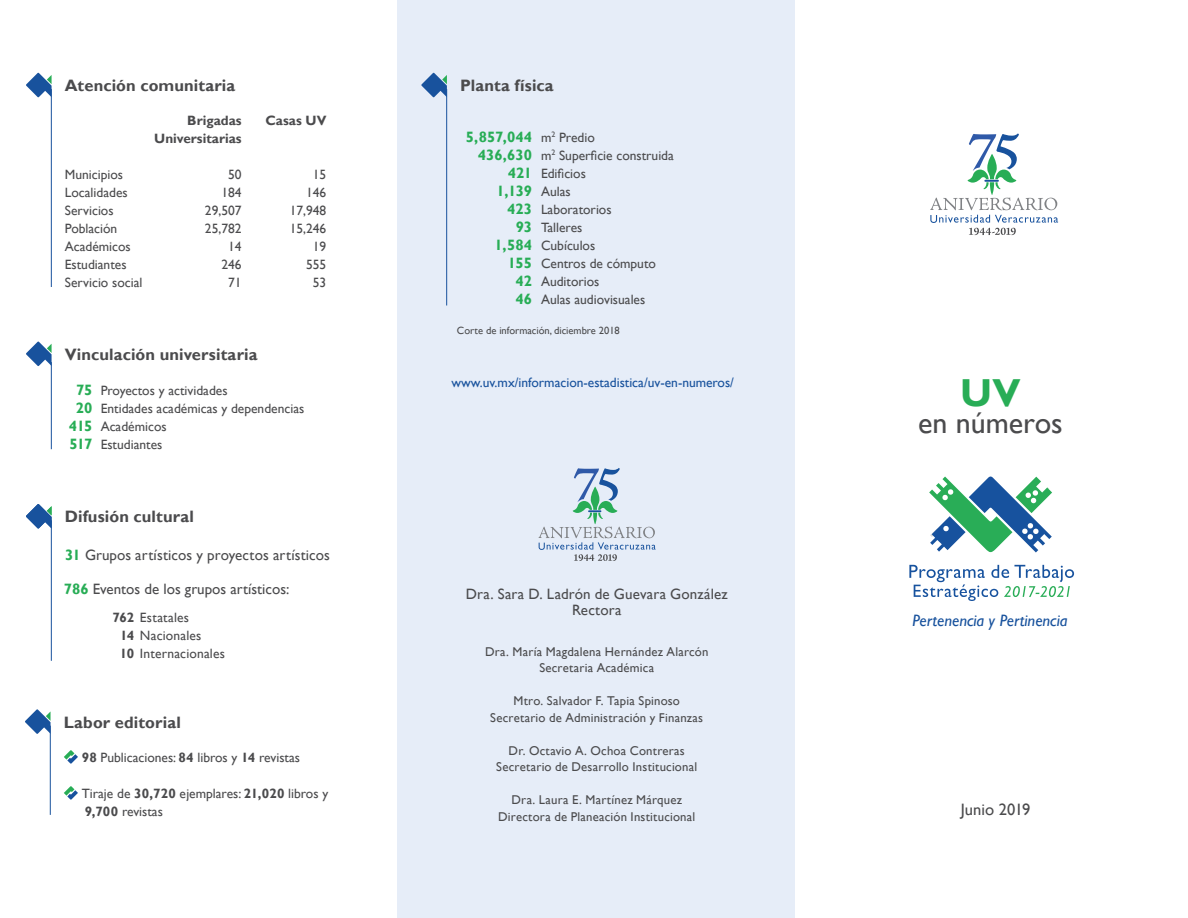
<style>
.page{position:relative;width:1188px;height:918px;background:#fff}
.page>*{position:absolute;margin:0;border:0;box-sizing:border-box;transform-origin:0 0}
.Inicial{font:700 39px "Gill Sans";color:#28ad56}
.Inicial-2{font:30px "Gill Sans";letter-spacing:-.005em;color:#4b4b4d}
.t1{font:700 16.5px "Gill Sans";letter-spacing:.005em;color:#4b4b4d}
.t2{font:italic 16.5px "Gill Sans";color:#18529d}
.Inicial-3{font:16.5px "Gill Sans";color:#4b4b4d}
.Cuerpo_de_texto_con{font:15px "Gill Sans";letter-spacing:.005em;color:#4b4b4d}
.Cuerpo_de_texto_con-2{font:700 15px "Gill Sans";color:#28ad56}
.Cuerpo_de_texto_con-3{font:13.5px/18px "Gill Sans";color:#4b4b4d}
.t3{font:13.5px "Gill Sans";color:#18529d}
.Cuerpo_de_texto_con-4{font:700 13.5px "Gill Sans";color:#4b4b4d}
.Cuerpo_de_texto_con-5{font:13.5px "Gill Sans";letter-spacing:.02em;color:#4b4b4d}
.t4{font:12.75px "Gill Sans";letter-spacing:.015em;color:#4b4b4d}
.t5{font:10.5px "Gill Sans";color:#4b4b4d}
.s1{font-weight:700;color:#28ad56}
.s2{font-weight:700}
</style>
<div class="page">
<div style="left:397px;top:0;width:398px;height:918px;background:#e6edf8"></div>
<svg style="left:26px;top:73px;width:26px;height:24px"></svg>
<hr style="left:51px;top:89px;width:1px;height:198px;background:#18529d">
<svg style="left:26px;top:342px;width:26px;height:24px"></svg>
<hr style="left:51px;top:362px;width:1px;height:87px;background:#18529d">
<hr style="left:51px;top:520px;width:1px;height:141px;background:#18529d">
<svg style="left:26px;top:504px;width:26px;height:25px"></svg>
<hr style="left:50px;top:726px;width:1px;height:89px;background:#18529d">
<svg style="left:25px;top:709px;width:26px;height:25px"></svg>
<svg style="left:64px;top:750px;width:14px;height:14px"></svg>
<svg style="left:64px;top:786px;width:14px;height:14px"></svg>
<svg style="left:421px;top:73px;width:26px;height:24px"></svg>
<hr style="left:446px;top:89px;width:1px;height:217px;background:#18529d">
<svg style="left:539px;top:468px;width:117px;height:93px"></svg>
<svg style="left:930px;top:133px;width:128px;height:102px"></svg>
<svg style="left:929px;top:476px;width:123px;height:77px"></svg>
<svg style="left:909px;top:565px;width:165px;height:36px"></svg>
<p class="t1" style="left:65px;top:76px;width:172px">Atención comunitaria</p>
<p class="Cuerpo_de_texto_con-3" style="left:65px;top:165px;width:60px">Municipios</p>
<p class="Cuerpo_de_texto_con-3" style="left:65px;top:183px;width:64px">Localidades</p>
<p class="Cuerpo_de_texto_con-3" style="left:65px;top:201px;width:50px">Servicios</p>
<p class="Cuerpo_de_texto_con-3" style="left:65px;top:219px;width:54px">Población</p>
<p class="Cuerpo_de_texto_con-3" style="left:65px;top:237px;width:67px">Académicos</p>
<p class="Cuerpo_de_texto_con-3" style="left:65px;top:255px;width:63px">Estudiantes</p>
<p class="Cuerpo_de_texto_con-3" style="left:65px;top:273px;width:79px">Servicio social</p>
<p class="Cuerpo_de_texto_con-4" style="left:187px;top:112px;width:56px">Brigadas</p>
<p class="Cuerpo_de_texto_con-4" style="left:154px;top:130px;width:89px">Universitarias</p>
<p class="Cuerpo_de_texto_con-3" style="left:228px;top:165px;width:15px">50</p>
<p class="Cuerpo_de_texto_con-3" style="left:221px;top:183px;width:22px">184</p>
<p class="Cuerpo_de_texto_con-3" style="left:205px;top:201px;width:38px">29,507</p>
<p class="Cuerpo_de_texto_con-3" style="left:205px;top:219px;width:38px">25,782</p>
<p class="Cuerpo_de_texto_con-3" style="left:228px;top:237px;width:15px">14</p>
<p class="Cuerpo_de_texto_con-3" style="left:221px;top:255px;width:22px">246</p>
<p class="Cuerpo_de_texto_con-3" style="left:228px;top:273px;width:15px">71</p>
<p class="Cuerpo_de_texto_con-4" style="left:266px;top:112px;width:62px">Casas UV</p>
<p class="Cuerpo_de_texto_con-3" style="left:313px;top:165px;width:15px">15</p>
<p class="Cuerpo_de_texto_con-3" style="left:306px;top:183px;width:22px">146</p>
<p class="Cuerpo_de_texto_con-3" style="left:290px;top:201px;width:38px">17,948</p>
<p class="Cuerpo_de_texto_con-3" style="left:290px;top:219px;width:38px">15,246</p>
<p class="Cuerpo_de_texto_con-3" style="left:313px;top:237px;width:15px">19</p>
<p class="Cuerpo_de_texto_con-3" style="left:306px;top:255px;width:22px">555</p>
<p class="Cuerpo_de_texto_con-3" style="left:313px;top:273px;width:15px">53</p>
<p class="t1" style="left:65px;top:344px;width:194px">Vinculación universitaria</p>
<p class="Cuerpo_de_texto_con-2" style="left:76px;top:381px;width:18px">75</p>
<p class="Cuerpo_de_texto_con-2" style="left:76px;top:399px;width:18px">20</p>
<p class="Cuerpo_de_texto_con-2" style="left:69px;top:417px;width:25px">415</p>
<p class="Cuerpo_de_texto_con-2" style="left:69px;top:435px;width:25px">517</p>
<p class="Cuerpo_de_texto_con-3" style="left:101px;top:382px;width:128px">Proyectos y actividades</p>
<p class="Cuerpo_de_texto_con-3" style="left:101px;top:400px;width:205px">Entidades académicas y dependencias</p>
<p class="Cuerpo_de_texto_con-3" style="left:101px;top:418px;width:67px">Académicos</p>
<p class="Cuerpo_de_texto_con-3" style="left:101px;top:436px;width:63px">Estudiantes</p>
<p class="t1" style="left:65px;top:507px;width:131px">Difusión cultural</p>
<p class="Cuerpo_de_texto_con" style="left:65px;top:546px;width:266px"><span class="s1">31</span> Grupos artísticos y proyectos artísticos</p>
<p class="Cuerpo_de_texto_con" style="left:64px;top:580px;width:227px"><span class="s1">786</span> Eventos de los grupos artísticos:</p>
<p class="Cuerpo_de_texto_con-5" style="left:112px;top:610px;width:78px"><span class="s2">762</span> Estatales</p>
<p class="Cuerpo_de_texto_con-3" style="left:120px;top:627px;width:83px"><span class="s2">14</span> Nacionales</p>
<p class="Cuerpo_de_texto_con-3" style="left:120px;top:645px;width:107px"><span class="s2">10</span> Internacionales</p>
<p class="t1" style="left:64px;top:712px;width:119px">Labor editorial</p>
<p class="Cuerpo_de_texto_con-3" style="left:82px;top:748px;width:220px"><span class="s2">98</span> Publicaciones: <span class="s2">84</span> libros y <span class="s2">14</span> revistas</p>
<p class="Cuerpo_de_texto_con-3" style="left:82px;top:784px;width:248px">Tiraje de <span class="s2">30,720</span> ejemplares: <span class="s2">21,020</span> libros y<br><span class="s2">9,700</span> revistas</p>
<p class="t1" style="left:460px;top:76px;width:95px">Planta física</p>
<p class="Cuerpo_de_texto_con-2" style="left:466px;top:128px;width:68px">5,857,044</p>
<p class="Cuerpo_de_texto_con-2" style="left:478px;top:146px;width:56px">436,630</p>
<p class="Cuerpo_de_texto_con-2" style="left:508px;top:164px;width:26px">421</p>
<p class="Cuerpo_de_texto_con-2" style="left:497px;top:182px;width:37px">1,139</p>
<p class="Cuerpo_de_texto_con-2" style="left:507px;top:200px;width:27px">423</p>
<p class="Cuerpo_de_texto_con-2" style="left:516px;top:218px;width:18px">93</p>
<p class="Cuerpo_de_texto_con-2" style="left:495px;top:236px;width:39px">1,584</p>
<p class="Cuerpo_de_texto_con-2" style="left:508px;top:254px;width:26px">155</p>
<p class="Cuerpo_de_texto_con-2" style="left:516px;top:272px;width:18px">42</p>
<p class="Cuerpo_de_texto_con-2" style="left:515px;top:290px;width:18px">46</p>
<p class="Cuerpo_de_texto_con-3" style="left:541px;top:128px;width:55px">m<sup>2</sup> Predio</p>
<p class="Cuerpo_de_texto_con-3" style="left:541px;top:146px;width:134px">m<sup>2</sup> Superficie construida</p>
<p class="Cuerpo_de_texto_con-3" style="left:541px;top:164px;width:46px">Edificios</p>
<p class="Cuerpo_de_texto_con-3" style="left:541px;top:182px;width:31px">Aulas</p>
<p class="Cuerpo_de_texto_con-3" style="left:541px;top:200px;width:72px">Laboratorios</p>
<p class="Cuerpo_de_texto_con-3" style="left:541px;top:218px;width:43px">Talleres</p>
<p class="Cuerpo_de_texto_con-3" style="left:541px;top:236px;width:56px">Cubículos</p>
<p class="Cuerpo_de_texto_con-3" style="left:541px;top:254px;width:117px">Centros de cómputo</p>
<p class="Cuerpo_de_texto_con-3" style="left:541px;top:272px;width:60px">Auditorios</p>
<p class="Cuerpo_de_texto_con-3" style="left:541px;top:290px;width:106px">Aulas audiovisuales</p>
<p class="t5" style="left:457px;top:325px;width:164px">Corte de información, diciembre 2018</p>
<p class="t3" style="left:452px;top:375px;width:284px">www.uv.mx/informacion-estadistica/uv-en-numeros/</p>
<p class="Cuerpo_de_texto_con" style="left:466px;top:585px;width:263px">Dra. Sara D. Ladrón de Guevara González</p>
<p class="Cuerpo_de_texto_con" style="left:572px;top:601px;width:51px">Rectora</p>
<p class="t4" style="left:485px;top:644px;width:225px">Dra. María Magdalena Hernández Alarcón</p>
<p class="t4" style="left:539px;top:660px;width:116px">Secretaria Académica</p>
<p class="t4" style="left:514px;top:693px;width:168px">Mtro. Salvador F. Tapia Spinoso</p>
<p class="t4" style="left:490px;top:710px;width:214px">Secretario de Administración y Finanzas</p>
<p class="t4" style="left:509px;top:743px;width:178px">Dr. Octavio A. Ochoa Contreras</p>
<p class="t4" style="left:496px;top:759px;width:202px">Secretario de Desarrollo Institucional</p>
<p class="t4" style="left:511px;top:792px;width:172px">Dra. Laura E. Martínez Márquez</p>
<p class="t4" style="left:498px;top:809px;width:199px">Directora de Planeación Institucional</p>
<p class="Inicial" style="left:960px;top:370px;width:62px">UV</p>
<p class="Inicial-2" style="left:918px;top:406px;width:146px">en números</p>
<p class="t2" style="left:913px;top:611px;width:156px">Pertenencia y Pertinencia</p>
<p class="Inicial-3" style="left:961px;top:799px;width:71px">Junio 2019</p>
</div>
